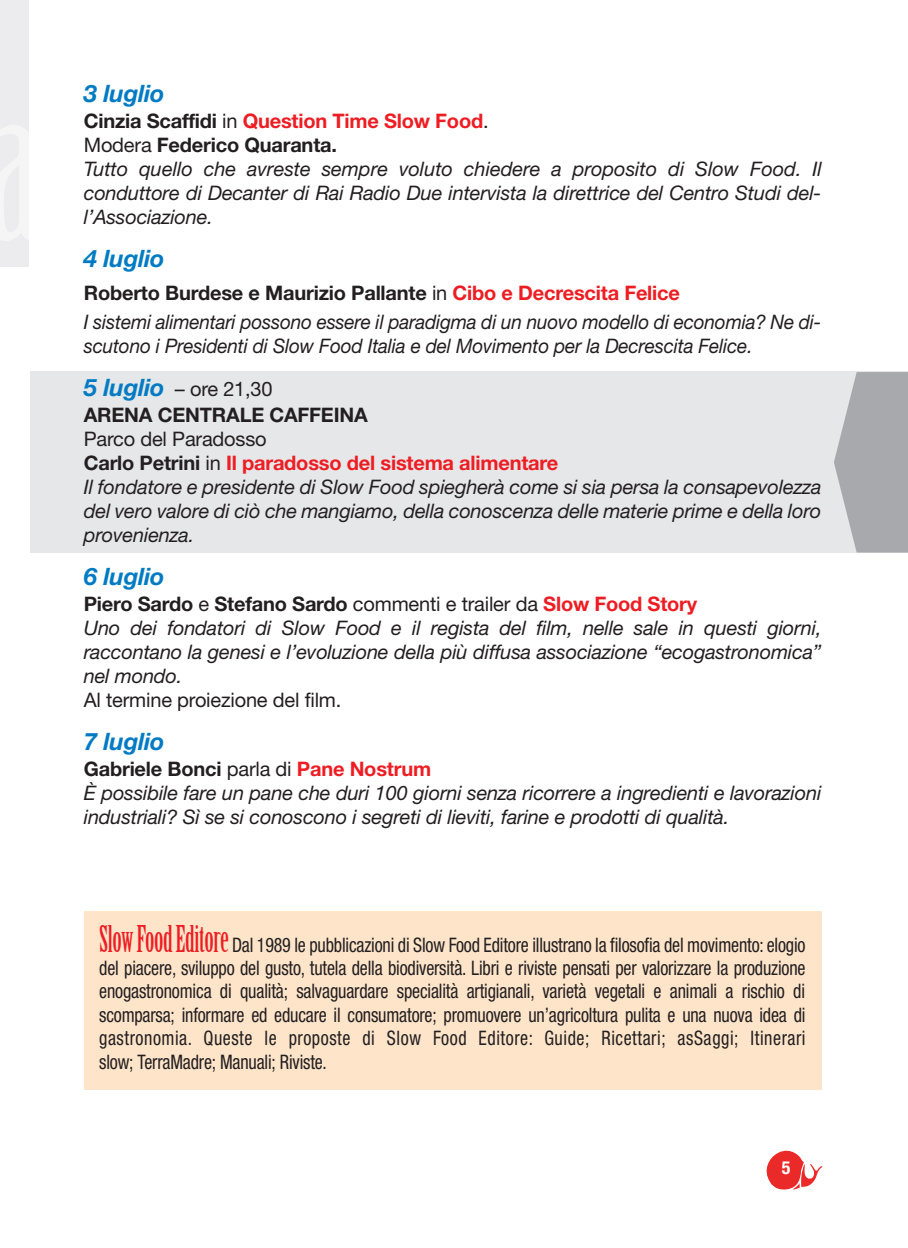
<style>
.page{position:relative;width:908px;height:1248px;background:#fff}
.page>*{position:absolute;margin:0;border:0;box-sizing:border-box;transform-origin:0 0}
.t1{font:italic 700 24px "Helvetica Neue LT Std";letter-spacing:-.01em;color:#007bc3}
.t2{font:italic 20px/24px "Helvetica Neue LT Std";letter-spacing:-.01em;color:#231f20}
.t3{font:condensed 20px/23.4px "Helvetica Neue LT Std";letter-spacing:-.01em;color:#231f20;text-align:justify;scale:.9 1}
.t4{font:italic 20px/28.8px "Helvetica Neue LT Std";letter-spacing:-.01em;color:#231f20;scale:.95 1}
.t5{font:20px "Helvetica Neue LT Std";letter-spacing:-.01em;color:#231f20}
.t6{font:700 20px "Helvetica Neue LT Std";letter-spacing:-.01em;color:#231f20}
.t7{font:700 condensed 18px "Helvetica Neue";color:#fff}
.s1{font-weight:700;font-style:normal}
.s2{font-style:normal}
.s3{font-weight:700;font-style:normal;color:#ee1d23}
.s4{font-weight:700;font-size:24px;color:#007bc3}
.s5{font-family:"Birch Std";font-stretch:normal;font-size:36px;color:#ee1d23}
</style>
<div class="page">
<svg style="left:766px;top:1150px;width:56px;height:39px"></svg>
<div style="left:30px;top:371px;width:877px;height:182px;background:#e6e7e9"></div>
<div style="left:0;top:0;width:28px;height:267px;background:#ececee"></div>
<div style="left:84px;top:911px;width:737px;height:178px;background:#fee5ca"></div>
<svg style="left:834px;top:372px;width:73px;height:180px;background:#b1b2b6"></svg>
<p class="t1" style="left:84px;top:85px;width:82px">3 luglio</p>
<p class="t2" style="left:84px;top:111px;width:739px"><span class="s1">Cinzia Scaffidi</span> <span class="s2">in</span> <span class="s3">Question Time Slow Food</span><span class="s2">.<br>Modera</span> <span class="s1">Federico Quaranta.<br></span>Tutto quello che avreste sempre voluto chiedere a proposito di Slow Food. Il conduttore di Decanter di Rai Radio Due intervista la direttrice del Centro Studi del&shy;l’Associazione.</p>
<p class="t1" style="left:84px;top:250px;width:82px">4 luglio</p>
<p class="t4" style="left:84px;top:280px;width:777px"><span class="s1">Roberto Burdese e Maurizio Pallante</span> <span class="s2">in</span> <span class="s3">Cibo e Decrescita Felice<br></span>I sistemi alimentari possono essere il paradigma di un nuovo modello di economia? Ne di-</p>
<p class="t4" style="left:84px;top:326px;width:705px;line-height:42.8px">scutono i Presidenti di Slow Food Italia e del Movimento per la Decrescita Felice.<br><span class="s4">5 luglio</span> <span class="s2">– ore 21,30</span></p>
<p class="t6" style="left:84px;top:407px;width:285px">ARENA CENTRALE CAFFEINA</p>
<p class="t2" style="left:84px;top:429px;width:738px"><span class="s2">Parco del Paradosso<br></span><span class="s1">Carlo Petrini</span> <span class="s2">in</span> <span class="s3">Il paradosso del sistema alimentare<br></span>Il fondatore e presidente di Slow Food spiegherà come si sia persa la consapevolezza del vero valore di ciò che mangiamo, della conoscenza delle materie prime e della loro provenienza.</p>
<p class="t1" style="left:84px;top:567px;width:82px">6 luglio</p>
<p class="t2" style="left:84px;top:593px;width:739px"><span class="s1">Piero Sardo</span> <span class="s2">e</span> <span class="s1">Stefano Sardo</span> <span class="s2">commenti e trailer da</span> <span class="s3">Slow Food Story<br></span>Uno dei fondatori di Slow Food e il regista del film, nelle sale in questi giorni, raccontano la genesi e l’evoluzione della più diffusa associazione “ecogastronomica” nel mondo.</p>
<p class="t5" style="left:84px;top:692px;width:259px">Al termine proiezione del film.</p>
<p class="t1" style="left:84px;top:732px;width:82px">7 luglio</p>
<p class="t2" style="left:84px;top:758px;width:739px"><span class="s1">Gabriele Bonci</span> <span class="s2">parla di</span> <span class="s3">Pane Nostrum<br></span>È possibile fare un pane che duri 100 giorni senza ricorrere a ingredienti e lavorazioni industriali? Sì se si conoscono i segreti di lieviti, farine e prodotti di qualità.</p>
<p class="t3" style="left:99px;top:934px;width:786px"><span class="s5">Slow Food Editore</span> Dal 1989 le pubblicazioni di Slow Food Editore illustrano la filosofia del movimento: elogio del piacere, sviluppo del gusto, tutela della biodiversità. Libri e riviste pensati per valorizzare la produzione enogastronomica di qualità; salvaguardare specialità artigianali, varietà vegetali e animali a rischio di scomparsa; informare ed educare il consumatore; promuovere un’agricoltura pulita e una nuova idea di gastronomia. Queste le proposte di Slow Food Editore: Guide; Ricettari; asSaggi; Itinerari slow; TerraMadre; Manuali; Riviste.</p>
<p class="t7" style="left:781px;top:1161px;width:10px">5</p>
</div>
